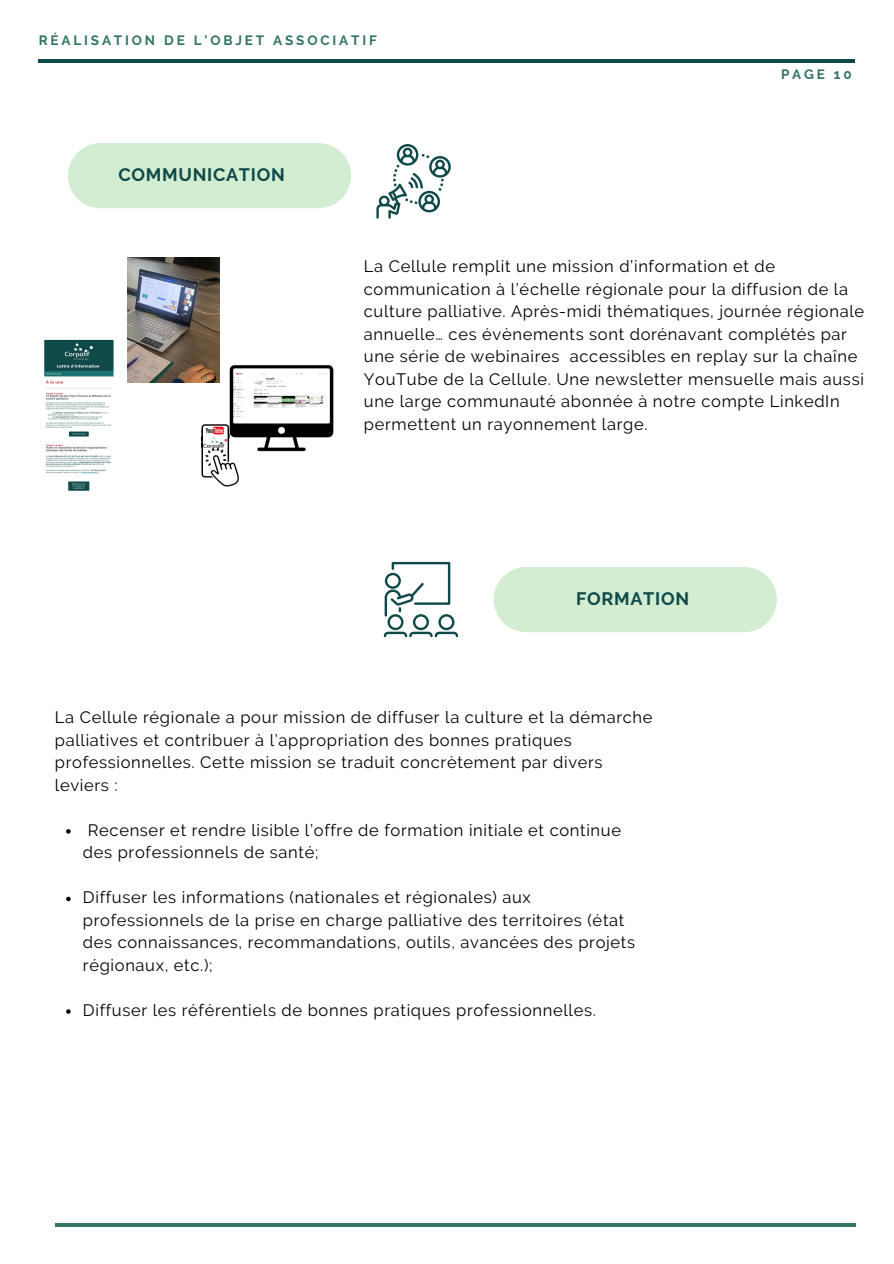
<style>
.page{position:relative;width:894px;height:1264px;background:#fff}
.page>*{position:absolute;margin:0;border:0;box-sizing:border-box;transform-origin:0 0}
.t1{font:700 18px "Raleway";letter-spacing:.04em;color:#104949}
.t2{font:16.5px/22.5px "Raleway";letter-spacing:.04em;color:#000}
.t3{font:700 13.5px "Raleway";letter-spacing:.21em;color:#337467}
</style>
<div class="page">
<div style="left:68px;top:143px;width:283px;height:65px;background:#d2edd2"></div>
<svg style="left:376px;top:144px;width:74px;height:74px"></svg>
<svg style="left:383px;top:562px;width:75px;height:75px"></svg>
<div style="left:493px;top:567px;width:283px;height:65px;background:#d2edd2"></div>
<img style="left:201px;top:359px;width:133px;height:128px">
<img style="left:127px;top:258px;width:92px;height:125px">
<img style="left:44px;top:339px;width:70px;height:152px">
<svg style="left:66px;top:829px;width:5px;height:4px"></svg>
<svg style="left:66px;top:896px;width:5px;height:5px"></svg>
<svg style="left:66px;top:1009px;width:5px;height:4px"></svg>
<hr style="left:39px;top:59px;width:815px;height:4px;background:#104949">
<hr style="left:55px;top:1223px;width:799px;height:3px;background:#337467">
<h2 class="t3" style="left:39px;top:32px;width:339px">RÉALISATION DE L'OBJET ASSOCIATIF</h2>
<p class="t1" style="left:118px;top:164px;width:168px">COMMUNICATION</p>
<h1 class="t3" style="left:780px;top:66px;width:72px">PAGE 10</h1>
<h1 class="t2" style="left:364px;top:255px;width:501px">La Cellule remplit une mission d’information et de communication à l’échelle régionale pour la diffusion de la culture palliative. Après-midi thématiques, journée régionale annuelle… ces évènements sont dorénavant complétés par une série de webinaires accessibles en replay sur la chaîne YouTube de la Cellule. Une newsletter mensuelle mais aussi une large communauté abonnée à notre compte LinkedIn permettent un rayonnement large.</h1>
<p class="t1" style="left:576px;top:588px;width:114px">FORMATION</p>
<p class="t2" style="left:55px;top:706px;width:599px">La Cellule régionale a pour mission de diffuser la culture et la démarche palliatives et contribuer à l’appropriation des bonnes pratiques professionnelles. Cette mission se traduit concrètement par divers leviers :</p>
<p class="t2" style="left:83px;top:818px;width:539px">Recenser et rendre lisible l’offre de formation initiale et continue des professionnels de santé;</p>
<h2 class="t2" style="left:83px;top:886px;width:553px">Diffuser les informations (nationales et régionales) aux professionnels de la prise en charge palliative des territoires (état des connaissances, recommandations, outils, avancées des projets régionaux, etc.);</h2>
<p class="t2" style="left:83px;top:998px;width:514px">Diffuser les référentiels de bonnes pratiques professionnelles.</p>
</div>
